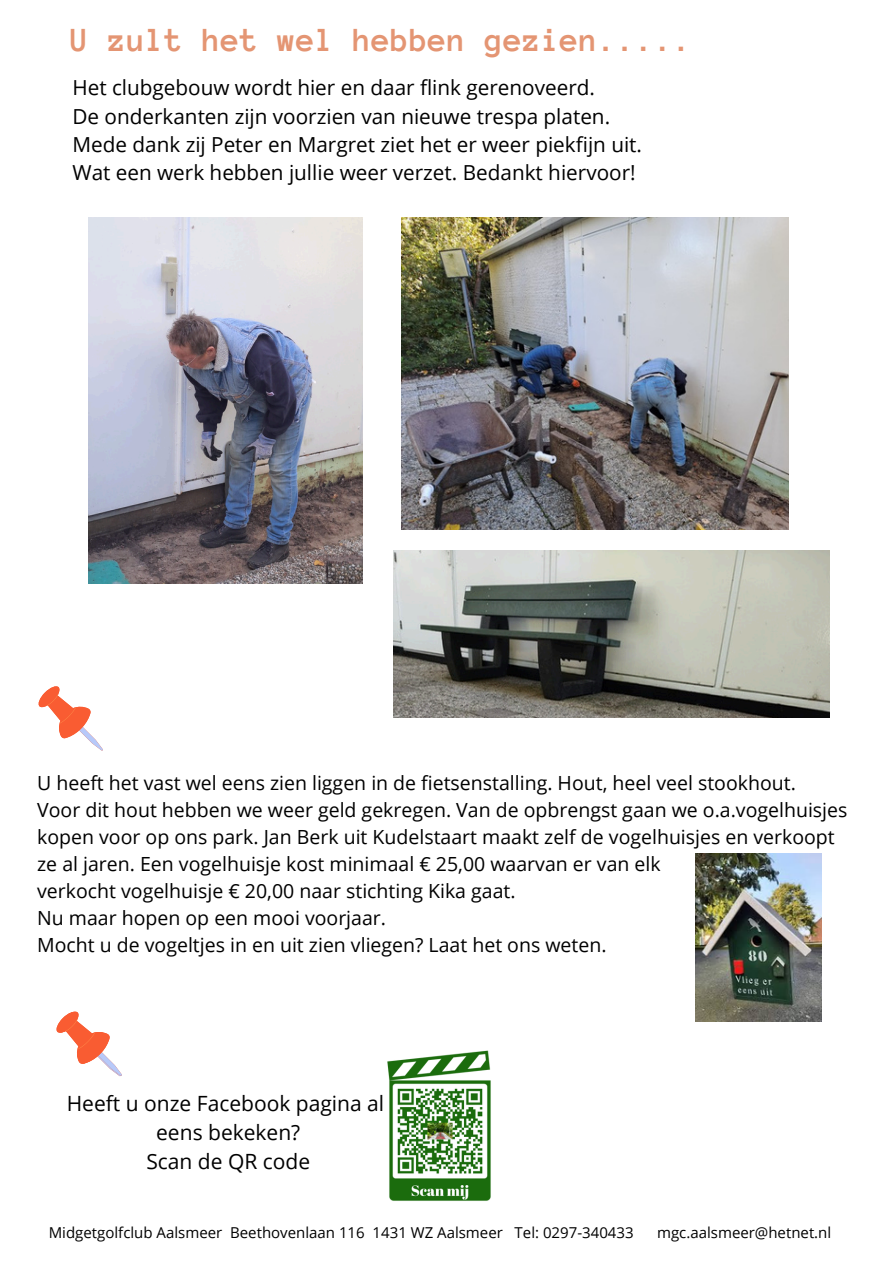
<style>
.page{position:relative;width:894px;height:1264px;background:#fff}
.page>*{position:absolute;margin:0;border:0;box-sizing:border-box;transform-origin:0 0}
.t1{font:700 34.5px "Anonymous Pro";color:#e49573}
.t2{font:21px/29.2px "Open Sans";color:#000;text-align:center}
.t3{font:20.7px/28.2px "Open Sans";color:#000}
.t4{font:19.5px/27px "Open Sans";color:#000}
.t5{font:15px "Open Sans";color:#000}
</style>
<div class="page">
<img style="left:401px;top:218px;width:387px;height:312px">
<img style="left:88px;top:218px;width:275px;height:366px">
<img style="left:393px;top:550px;width:436px;height:167px">
<img style="left:387px;top:1050px;width:104px;height:151px">
<svg style="left:56px;top:1011px;width:66px;height:65px"></svg>
<svg style="left:38px;top:686px;width:65px;height:65px"></svg>
<img style="left:695px;top:854px;width:126px;height:167px">
<p class="t1" style="left:70px;top:22px;width:623px">U zult het wel hebben gezien.....</p>
<h2 class="t3" style="left:72px;top:73px;width:571px">Het clubgebouw wordt hier en daar flink gerenoveerd.<br>De onderkanten zijn voorzien van nieuwe trespa platen.<br>Mede dank zij Peter en Margret ziet het er weer piekfijn uit.<br>Wat een werk hebben jullie weer verzet. Bedankt hiervoor!</h2>
<p class="t4" style="left:37px;top:768px;width:811px">U heeft het vast wel eens zien liggen in de fietsenstalling. Hout, heel veel stookhout.<br>Voor dit hout hebben we weer geld gekregen. Van de opbrengst gaan we o.a.vogelhuisjes kopen voor op ons park. Jan Berk uit Kudelstaart maakt zelf de vogelhuisjes en verkoopt ze al jaren. Een vogelhuisje kost minimaal € 25,00 waarvan er van elk<br>verkocht vogelhuisje € 20,00 naar stichting Kika gaat.<br>Nu maar hopen op een mooi voorjaar.<br>Mocht u de vogeltjes in en uit zien vliegen? Laat het ons weten.</p>
<p class="t2" style="left:67px;top:1087px;width:319px">Heeft u onze Facebook pagina al eens bekeken?<br>Scan de QR code</p>
<p class="t5" style="left:49px;top:1221px;width:586px">Midgetgolfclub Aalsmeer Beethovenlaan 116 1431 WZ Aalsmeer Tel: 0297-340433</p>
<p class="t5" style="left:657px;top:1221px;width:176px">mgc.aalsmeer@hetnet.nl</p>
</div>
